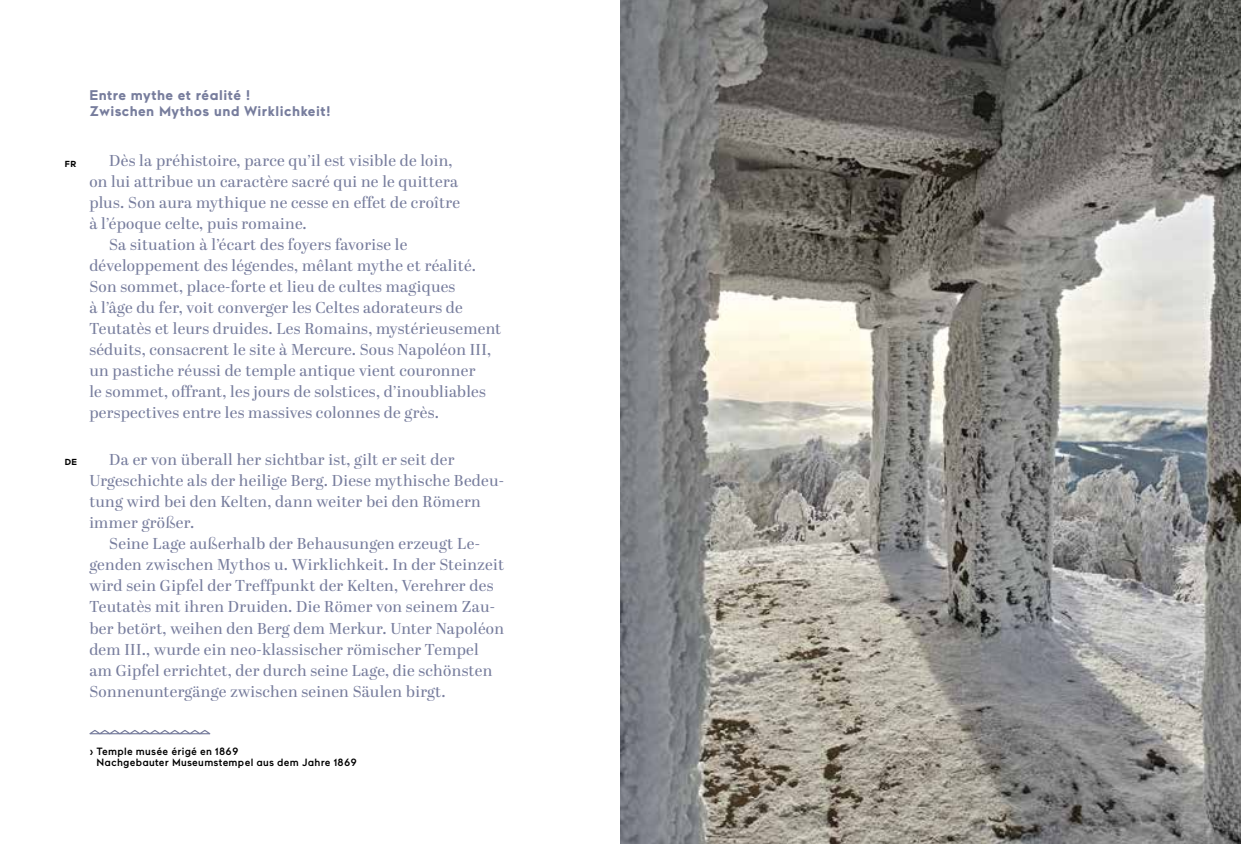
<style>
.page{position:relative;width:1241px;height:844px;background:#fff}
.page>*{position:absolute;margin:0;border:0;box-sizing:border-box;transform-origin:0 0}
.t1{font:15.75px "Abril Display";letter-spacing:.02em;color:#777d9d}
.t2{font:700 14px/15.8px "Maax";letter-spacing:.03em;color:#777d9d}
.t3{font:500 10.5px/10.5px "Maax";letter-spacing:.025em;color:#000}
.t4{font:700 8.75px "Maax";color:#000}
</style>
<div class="page">
<svg style="left:89px;top:730px;width:122px;height:5px"></svg>
<img style="left:620px;top:0;width:620px;height:843px">
<p class="t2" style="left:89px;top:87px;width:243px">Entre mythe et réalité !<br>Zwischen Mythos und Wirklichkeit!</p>
<p class="t4" style="left:65px;top:159px;width:13px">FR</p>
<p class="t4" style="left:65px;top:457px;width:14px">DE</p>
<p class="t1" style="left:109px;top:149px;width:345px">Dès la préhistoire, parce qu’il est visible de loin,</p>
<p class="t1" style="left:89px;top:170px;width:370px">on lui attribue un caractère sacré qui ne le quittera</p>
<p class="t1" style="left:89px;top:191px;width:372px">plus. Son aura mythique ne cesse en effet de croître</p>
<p class="t1" style="left:89px;top:212px;width:219px">à l’époque celte, puis romaine.</p>
<p class="t1" style="left:109px;top:233px;width:299px">Sa situation à l’écart des foyers favorise le</p>
<p class="t1" style="left:89px;top:254px;width:388px">développement des légendes, mêlant mythe et réalité.</p>
<p class="t1" style="left:89px;top:275px;width:367px">Son sommet, place-forte et lieu de cultes magiques</p>
<p class="t1" style="left:89px;top:296px;width:375px">à l’âge du fer, voit converger les Celtes adorateurs de</p>
<p class="t1" style="left:89px;top:317px;width:413px">Teutatès et leurs druides. Les Romains, mystérieusement</p>
<p class="t1" style="left:89px;top:338px;width:403px">séduits, consacrent le site à Mercure. Sous Napoléon III,</p>
<p class="t1" style="left:89px;top:359px;width:387px">un pastiche réussi de temple antique vient couronner</p>
<p class="t1" style="left:89px;top:380px;width:398px">le sommet, offrant, les jours de solstices, d’inoubliables</p>
<p class="t1" style="left:89px;top:401px;width:351px">perspectives entre les massives colonnes de grès.</p>
<p class="t1" style="left:109px;top:449px;width:347px">Da er von überall her sichtbar ist, gilt er seit der</p>
<p class="t1" style="left:89px;top:470px;width:416px">Urgeschichte als der heilige Berg. Diese mythische Bedeu-</p>
<p class="t1" style="left:89px;top:491px;width:393px">tung wird bei den Kelten, dann weiter bei den Römern</p>
<p class="t1" style="left:89px;top:512px;width:107px">immer größer.</p>
<p class="t1" style="left:109px;top:533px;width:372px">Seine Lage außerhalb der Behausungen erzeugt Le-</p>
<p class="t1" style="left:89px;top:554px;width:416px">genden zwischen Mythos u. Wirklichkeit. In der Steinzeit</p>
<p class="t1" style="left:89px;top:575px;width:405px">wird sein Gipfel der Treffpunkt der Kelten, Verehrer des</p>
<p class="t1" style="left:89px;top:596px;width:407px">Teutatès mit ihren Druiden. Die Römer von seinem Zau-</p>
<p class="t1" style="left:89px;top:617px;width:416px">ber betört, weihen den Berg dem Merkur. Unter Napoléon</p>
<p class="t1" style="left:89px;top:638px;width:391px">dem III., wurde ein neo-klassischer römischer Tempel</p>
<p class="t1" style="left:89px;top:659px;width:404px">am Gipfel errichtet, der durch seine Lage, die schönsten</p>
<p class="t1" style="left:89px;top:680px;width:358px">Sonnenuntergänge zwischen seinen Säulen birgt.</p>
<p class="t3" style="left:96px;top:746px;width:262px;text-indent:-7px">› Temple musée érigé en 1869<br>Nachgebauter Museumstempel aus dem Jahre 1869</p>
</div>
